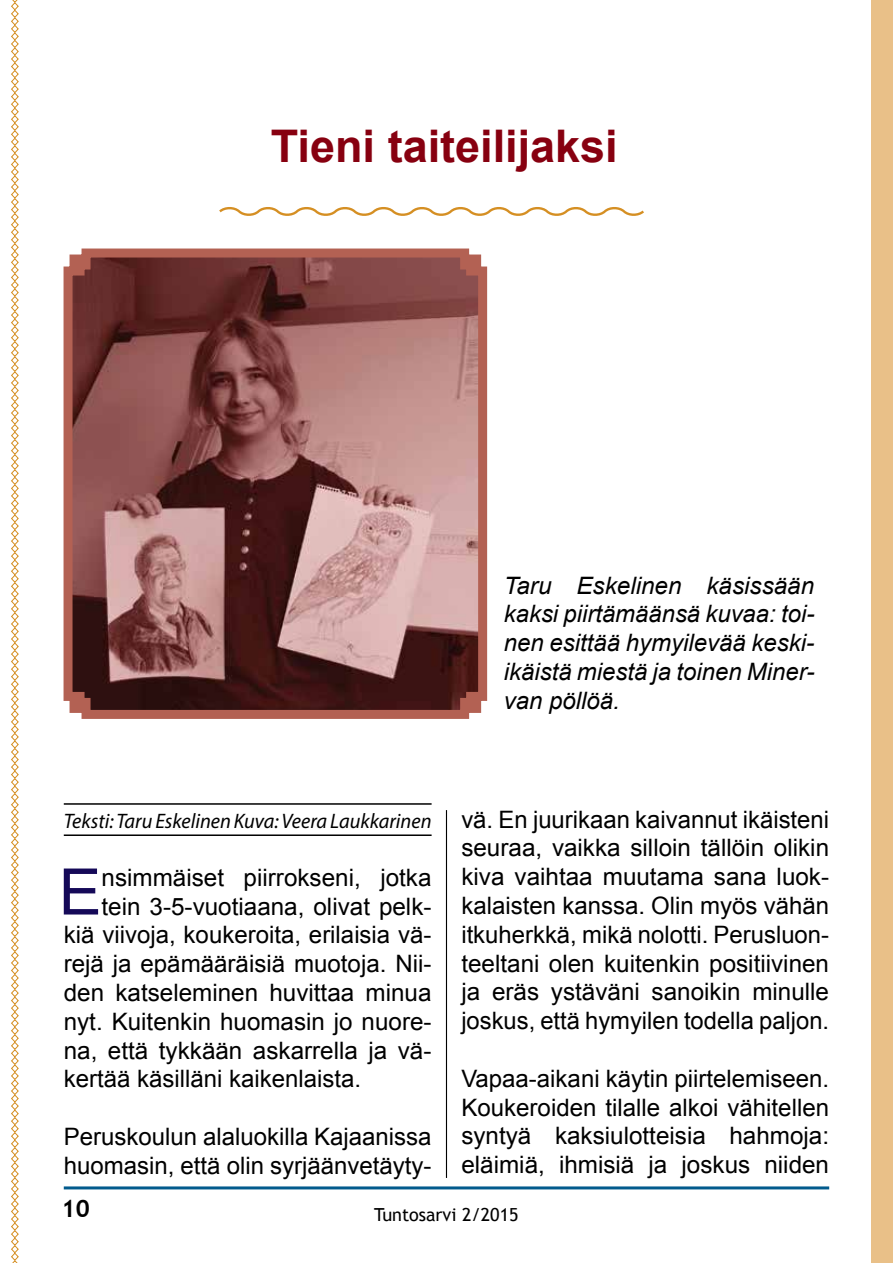
<style>
.page{position:relative;width:893px;height:1263px;background:#fff}
.page>*{position:absolute;margin:0;border:0;box-sizing:border-box;transform-origin:0 0}
.t1{font:64.2px "Arial";color:#150958}
.t2{font:700 45px "Arial";color:#870010}
.t3{font:24px/28.8px "Arial";color:#000;text-align:justify}
.t4{font:italic 24px/28.8px "Arial";color:#000;text-align:justify}
.t5{font:700 24px "Trebuchet MS";color:#000}
.t6{font:italic 21px "Myriad Pro";color:#000}
.t7{font:18px "Trebuchet MS";color:#000}
</style>
<div class="page">
<hr style="left:64px;top:1186px;width:765px;height:3px;background:#025b8d">
<hr style="left:64px;top:803px;width:368px;height:2px;background:#000">
<hr style="left:64px;top:834px;width:368px;height:2px;background:#000">
<svg style="left:63px;top:248px;width:425px;height:471px"></svg>
<svg style="left:11px;top:0;width:8px;height:1263px"></svg>
<div style="left:872px;top:0;width:21px;height:1263px;background:#e9c088"></div>
<svg style="left:219px;top:207px;width:425px;height:9px"></svg>
<hr style="left:446px;top:810px;width:1px;height:368px;background:#000">
<h2 class="t2" style="left:271px;top:116px;width:348px">Tieni taiteilijaksi</h2>
<p class="t4" style="left:504px;top:571px;width:312px">Taru Eskelinen käsissään kaksi piirtämäänsä kuvaa: toi&shy;nen esittää hymyilevää keski&shy;ikäistä miestä ja toinen Miner&shy;van pöllöä.</p>
<p class="t6" style="left:64px;top:808px;width:369px">Teksti: Taru Eskelinen Kuva: Veera Laukkarinen</p>
<h1 class="t1" style="left:59px;top:850px;width:44px">E</h1>
<p class="t3" style="left:102px;top:863px;width:332px">nsimmäiset piirrokseni, jotka</p>
<p class="t3" style="left:102px;top:892px;width:332px">tein 3-5-vuotiaana, olivat pelk-</p>
<p class="t3" style="left:64px;top:921px;width:369px">kiä viivoja, koukeroita, erilaisia vä-</p>
<p class="t3" style="left:64px;top:949px;width:369px">rejä ja epämääräisiä muotoja. Nii-</p>
<p class="t3" style="left:64px;top:978px;width:369px">den katseleminen huvittaa minua</p>
<p class="t3" style="left:64px;top:1007px;width:369px">nyt. Kuitenkin huomasin jo nuore-</p>
<p class="t3" style="left:64px;top:1036px;width:369px">na, että tykkään askarrella ja vä-</p>
<p class="t3" style="left:64px;top:1065px;width:299px">kertää käsilläni kaikenlaista.</p>
<p class="t3" style="left:64px;top:1122px;width:369px">Peruskoulun alaluokilla Kajaanissa huomasin, että olin syrjäänvetäyty-</p>
<p class="t3" style="left:461px;top:805px;width:369px">vä. En juurikaan kaivannut ikäisteni seuraa, vaikka silloin tällöin olikin kiva vaihtaa muutama sana luok&shy;kalaisten kanssa. Olin myös vähän itkuherkkä, mikä nolotti. Perusluon&shy;teeltani olen kuitenkin positiivinen ja eräs ystäväni sanoikin minulle joskus, että hymyilen todella paljon.</p>
<p class="t3" style="left:461px;top:1064px;width:369px">Vapaa-aikani käytin piirtelemiseen.<br>Koukeroiden tilalle alkoi vähitellen syntyä kaksiulotteisia hahmoja: eläimiä, ihmisiä ja joskus niiden</p>
<p class="t5" style="left:62px;top:1193px;width:30px">10</p>
<p class="t7" style="left:374px;top:1204px;width:146px">Tuntosarvi 2/2015</p>
</div>
